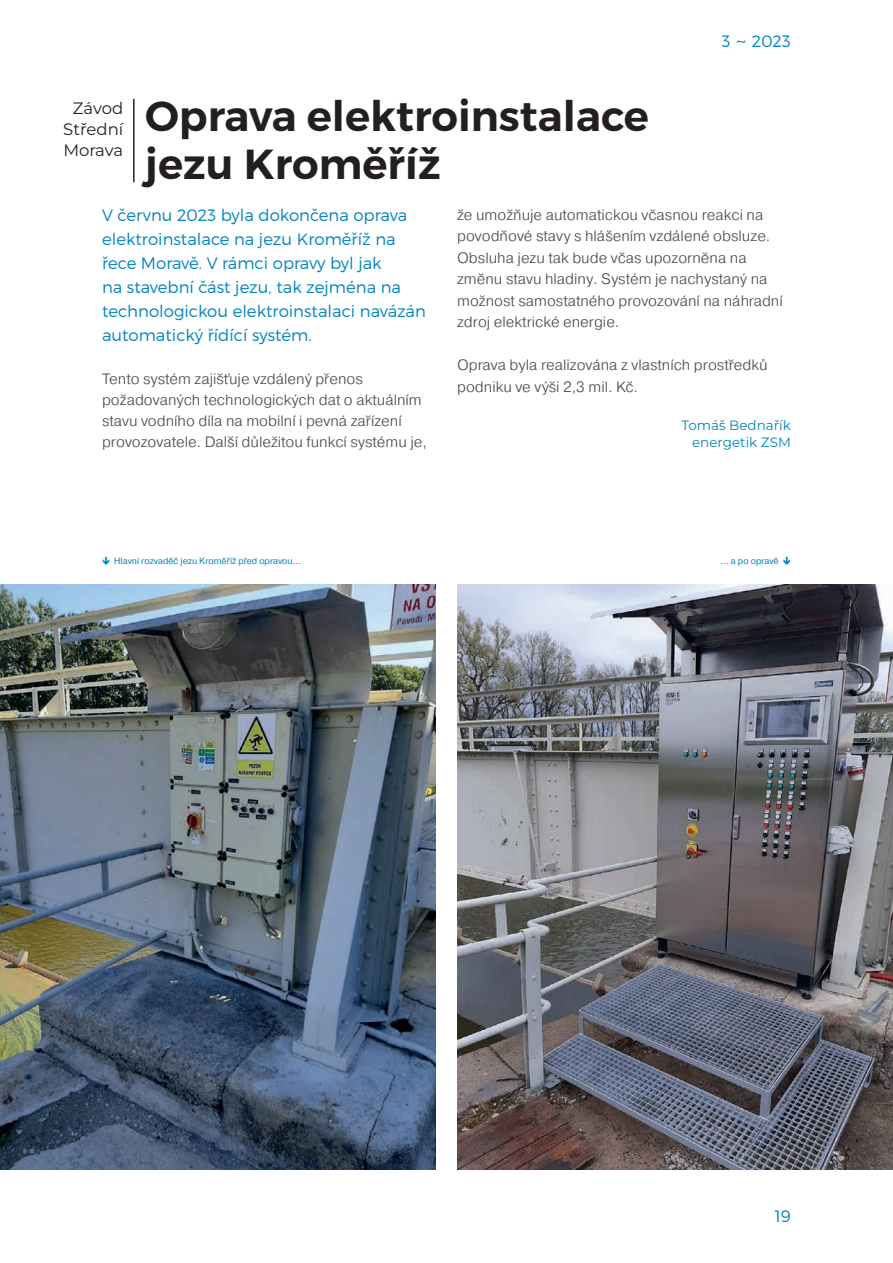
<style>
.page{position:relative;width:893px;height:1263px;background:#fff}
.page>*{position:absolute;margin:0;border:0;box-sizing:border-box;transform-origin:0 0}
.t1{font:600 42px/48px "Montserrat";color:#231f20}
.t2{font:300 16.5px/24.2px "Montserrat";color:#0083bf}
.t3{font:16.5px/21px "Montserrat";color:#231f20;text-align:center}
.t4{font:300 15px/21.5px "Pragmatica";color:#4b4c4d}
.t5{font:13.5px/17px "Montserrat";color:#0083bf;text-align:right}
.t6{font:9px "Pragmatica";color:#0083bf}
</style>
<div class="page">
<hr style="left:133px;top:99px;width:2px;height:83px;background:#231f20">
<img style="left:0;top:585px;width:436px;height:584px">
<img style="left:457px;top:585px;width:436px;height:584px">
<p class="t3" style="left:63px;top:97px;width:61px">Závod<br>Střední<br>Morava</p>
<h1 class="t1" style="left:145px;top:92px;width:505px">Oprava elektroinstalace jezu Kroměříž</h1>
<p class="t2" style="left:722px;top:29px;width:71px">3 ~ 2023</p>
<p class="t2" style="left:102px;top:203px;width:325px">V červnu 2023 byla dokončena oprava elektroinstalace na jezu Kroměříž na řece Moravě. V rámci opravy byl jak<br>na stavební část jezu, tak zejména na technologickou elektroinstalaci navázán automatický řídící systém.</p>
<p class="t4" style="left:102px;top:368px;width:326px">Tento systém zajišťuje vzdálený přenos požadovaných technologických dat o aktuálním stavu vodního díla na mobilní i pevná zařízení provozovatele. Další důležitou funkcí systému je,</p>
<p class="t4" style="left:457px;top:204px;width:327px">že umožňuje automatickou včasnou reakci na povodňové stavy s hlášením vzdálené obsluze.<br>Obsluha jezu tak bude včas upozorněna na změnu stavu hladiny. Systém je nachystaný na možnost samostatného provozování na náhradní zdroj elektrické energie.</p>
<p class="t4" style="left:457px;top:354px;width:312px">Oprava byla realizována z vlastních prostředků podniku ve výši 2,3 mil. Kč.</p>
<p class="t5" style="left:681px;top:416px;width:111px">Tomáš Bednařík energetik ZSM</p>
<p class="t6" style="left:114px;top:555px;width:188px">Hlavní rozvaděč jezu Kroměříž před opravou...</p>
<p class="t6" style="left:720px;top:555px;width:60px">… a po opravě</p>
<p class="t2" style="left:775px;top:1204px;width:18px">19</p>
</div>
